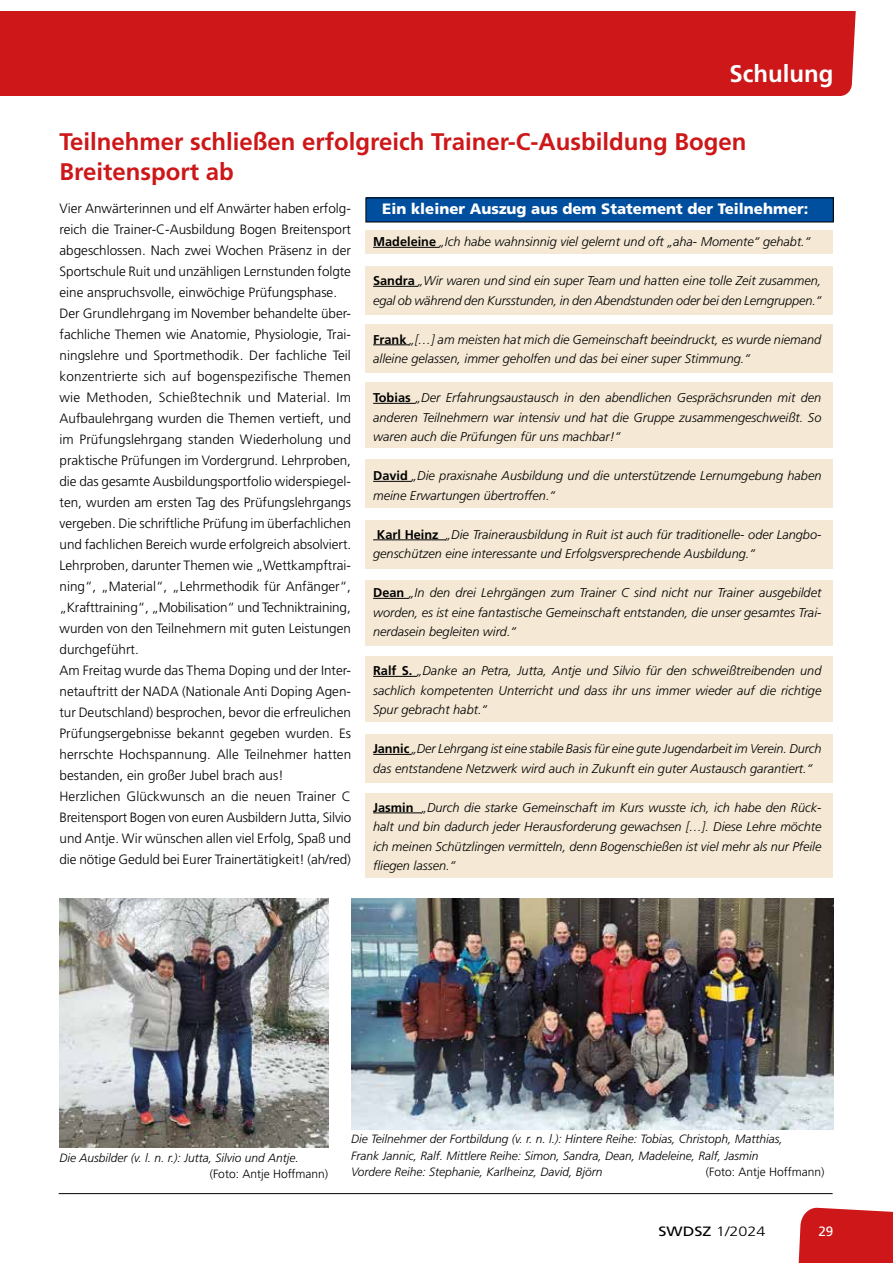
<style>
.page{position:relative;width:893px;height:1263px;background:#fff}
.page>*{position:absolute;margin:0;border:0;box-sizing:border-box;transform-origin:0 0}
.t1{font:700 24px/30px "Frutiger LT Std";color:#cd1719}
.t2{font:700 24px "Frutiger LT Std";color:#fff}
.t3{font:900 15px "Frutiger LT Std";color:#fff}
.t4{font:300 13.5px/21px "Frutiger LT Std";color:#000}
.t5{font:300 13.5px "Frutiger LT Std";color:#000;scale:1.2 1}
.t6{font:13.5px "Frutiger LT Std";color:#fff}
.t7{font:italic 300 12.75px/19.5px "Frutiger LT Std";color:#000}
.t8{font:italic 300 12px/16.5px "Frutiger LT Std";color:#000}
.t9{font:300 12px "Frutiger LT Std";color:#000}
.s1{font-weight:700;font-style:normal}
.s2{font-weight:400}
</style>
<div class="page">
<hr style="left:59px;top:1193px;width:774px;height:1px;background:#000">
<div style="left:0;top:11px;width:856px;height:85px;background:#cd1719"></div>
<svg style="left:798px;top:1207px;width:95px;height:56px;background:#d0282a"></svg>
<div style="left:366px;top:793px;width:467px;height:84px;background:#f5e9d5"></div>
<div style="left:366px;top:382px;width:467px;height:66px;background:#f5e9d5"></div>
<div style="left:366px;top:580px;width:467px;height:66px;background:#f5e9d5"></div>
<div style="left:366px;top:656px;width:467px;height:65px;background:#f5e9d5"></div>
<div style="left:366px;top:734px;width:467px;height:49px;background:#f5e9d5"></div>
<div style="left:366px;top:520px;width:467px;height:49px;background:#f5e9d5"></div>
<div style="left:366px;top:459px;width:467px;height:49px;background:#f5e9d5"></div>
<div style="left:366px;top:324px;width:467px;height:49px;background:#f5e9d5"></div>
<div style="left:366px;top:266px;width:467px;height:49px;background:#f5e9d5"></div>
<div style="left:366px;top:230px;width:467px;height:24px;background:#f5e9d5"></div>
<div style="left:366px;top:198px;width:467px;height:24px;background:#004e9e"></div>
<hr style="left:373px;top:247px;width:66px;height:1px;background:#000">
<hr style="left:373px;top:286px;width:45px;height:1px;background:#000">
<hr style="left:373px;top:344px;width:36px;height:1px;background:#000">
<hr style="left:373px;top:403px;width:42px;height:1px;background:#000">
<hr style="left:373px;top:481px;width:39px;height:1px;background:#000">
<hr style="left:373px;top:539px;width:73px;height:1px;background:#000">
<hr style="left:373px;top:598px;width:36px;height:1px;background:#000">
<hr style="left:373px;top:676px;width:44px;height:1px;background:#000">
<hr style="left:373px;top:754px;width:38px;height:1px;background:#000">
<hr style="left:373px;top:812px;width:48px;height:1px;background:#000">
<img style="left:60px;top:898px;width:268px;height:249px">
<img style="left:351px;top:898px;width:482px;height:231px">
<h1 class="t2" style="left:729px;top:59px;width:105px">Schulung</h1>
<h1 class="t1" style="left:60px;top:126px;width:688px">Teilnehmer schließen erfolgreich Trainer-C-Ausbildung Bogen<br>Breitensport ab</h1>
<p class="t3" style="left:382px;top:199px;width:428px">Ein kleiner Auszug aus dem Statement der Teilnehmer:</p>
<p class="t7" style="left:373px;top:232px;width:439px"><span class="s1">Madeleine</span> „Ich habe wahnsinnig viel gelernt und oft „aha- Momente“ gehabt.“</p>
<p class="t7" style="left:373px;top:271px;width:450px"><span class="s1">Sandra</span> „Wir waren und sind ein super Team und hatten eine tolle Zeit zusammen, egal ob während den Kursstunden, in den Abendstunden oder bei den Lerngruppen.“</p>
<p class="t7" style="left:373px;top:330px;width:450px"><span class="s1">Frank</span> „[…] am meisten hat mich die Gemeinschaft beeindruckt, es wurde niemand alleine gelassen, immer geholfen und das bei einer super Stimmung.“</p>
<p class="t7" style="left:373px;top:388px;width:450px;text-align:justify"><span class="s1">Tobias</span> „Der Erfahrungsaustausch in den abendlichen Gesprächsrunden mit den anderen Teilnehmern war intensiv und hat die Gruppe zusammengeschweißt. So waren auch die Prüfungen für uns machbar!“</p>
<p class="t7" style="left:373px;top:466px;width:450px"><span class="s1">David</span> „Die praxisnahe Ausbildung und die unterstützende Lernumgebung haben meine Erwartungen übertroffen.“</p>
<p class="t7" style="left:373px;top:524px;width:450px"><span class="s1">Karl Heinz</span> „Die Trainerausbildung in Ruit ist auch für traditionelle- oder Langbo&shy;genschützen eine interessante und Erfolgsversprechende Ausbildung.“</p>
<p class="t7" style="left:373px;top:583px;width:450px;text-align:justify"><span class="s1">Dean</span> „In den drei Lehrgängen zum Trainer C sind nicht nur Trainer ausgebildet worden, es ist eine fantastische Gemeinschaft entstanden, die unser gesamtes Trai&shy;nerdasein begleiten wird.“</p>
<p class="t7" style="left:373px;top:661px;width:450px;text-align:justify"><span class="s1">Ralf S.</span> „Danke an Petra, Jutta, Antje und Silvio für den schweißtreibenden und sachlich kompetenten Unterricht und dass ihr uns immer wieder auf die richtige Spur gebracht habt.“</p>
<p class="t7" style="left:373px;top:739px;width:450px"><span class="s1">Jannic</span> „Der Lehrgang ist eine stabile Basis für eine gute Jugendarbeit im Verein. Durch das entstandene Netzwerk wird auch in Zukunft ein guter Austausch garantiert.“</p>
<p class="t7" style="left:373px;top:797px;width:450px;text-align:justify"><span class="s1">Jasmin</span> „Durch die starke Gemeinschaft im Kurs wusste ich, ich habe den Rück&shy;halt und bin dadurch jeder Herausforderung gewachsen […]. Diese Lehre möchte ich meinen Schützlingen vermitteln, denn Bogenschießen ist viel mehr als nur Pfeile fliegen lassen.“</p>
<p class="t4" style="left:60px;top:198px;width:293px">Vier Anwärterinnen und elf Anwärter haben erfolg&shy;reich die Trainer-C-Ausbildung Bogen Breitensport abgeschlossen. Nach zwei Wochen Präsenz in der Sportschule Ruit und unzähligen Lernstunden folgte eine anspruchsvolle, einwöchige Prüfungsphase.<br>Der Grundlehrgang im November behandelte über&shy;fachliche Themen wie Anatomie, Physiologie, Trai&shy;ningslehre und Sportmethodik. Der fachliche Teil konzentrierte sich auf bogenspezifische Themen wie Methoden, Schießtechnik und Material. Im Aufbaulehrgang wurden die Themen vertieft, und im Prüfungslehrgang standen Wiederholung und praktische Prüfungen im Vordergrund. Lehrproben, die das gesamte Ausbildungsportfolio widerspiegel&shy;ten, wurden am ersten Tag des Prüfungslehrgangs vergeben. Die schriftliche Prüfung im überfachlichen und fachlichen Bereich wurde erfolgreich absolviert.<br>Lehrproben, darunter Themen wie „Wettkampftrai&shy;ning“, „Material“, „Lehrmethodik für Anfänger“, „Krafttraining“, „Mobilisation“ und Techniktraining, wurden von den Teilnehmern mit guten Leistungen durchgeführt.<br>Am Freitag wurde das Thema Doping und der Inter&shy;netauftritt der NADA (Nationale Anti Doping Agen&shy;tur Deutschland) besprochen, bevor die erfreulichen Prüfungsergebnisse bekannt gegeben wurden. Es herrschte Hochspannung. Alle Teilnehmer hatten bestanden, ein großer Jubel brach aus!<br>Herzlichen Glückwunsch an die neuen Trainer C Breitensport Bogen von euren Ausbildern Jutta, Silvio und Antje. Wir wünschen allen viel Erfolg, Spaß und die nötige Geduld bei Eurer Trainertätigkeit! (ah/red)</p>
<p class="t8" style="left:60px;top:1149px;width:241px">Die Ausbilder (v. l. n. r.): Jutta, Silvio und Antje.</p>
<p class="t9" style="left:210px;top:1167px;width:120px">(Foto: Antje Hoffmann)</p>
<p class="t8" style="left:351px;top:1131px;width:433px">Die Teilnehmer der Fortbildung (v. r. n. l.): Hintere Reihe: Tobias, Christoph, Matthias,<br>Frank Jannic, Ralf. Mittlere Reihe: Simon, Sandra, Dean, Madeleine, Ralf, Jasmin<br>Vordere Reihe: Stephanie, Karlheinz, David, Björn</p>
<p class="t9" style="left:706px;top:1165px;width:120px">(Foto: Antje Hoffmann)</p>
<p class="t5" style="left:658px;top:1223px;width:91px"><span class="s2">SWDSZ</span> 1/2024</p>
<p class="t6" style="left:818px;top:1223px;width:17px">29</p>
</div>
